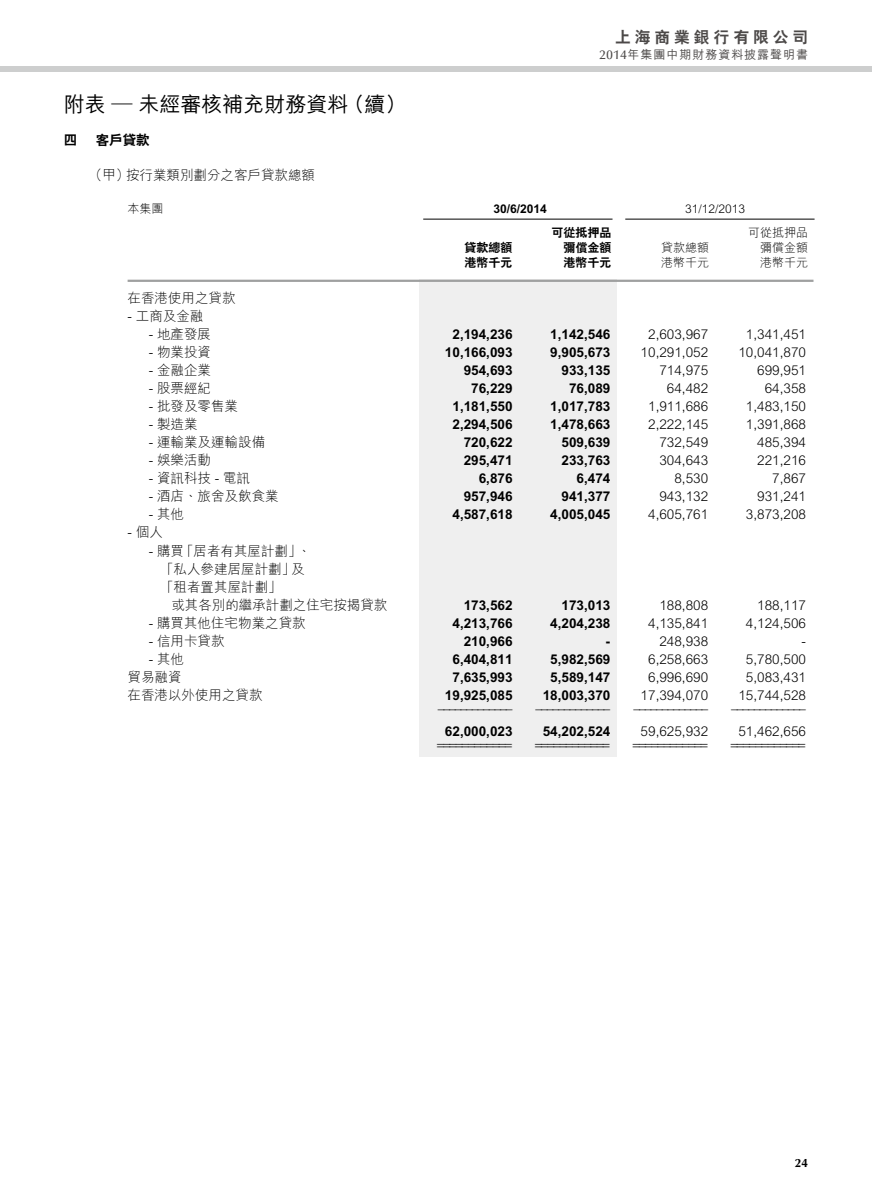
<style>
.page{position:relative;width:872px;height:1191px;background:#fff}
.page>*{position:absolute;margin:0;border:0;box-sizing:border-box;transform-origin:0 0}
.t1{font:500 21px "M Hei HK";color:#000}
.t2{font:800 15.75px "C Hei 2 HK";letter-spacing:.25em;color:#4c4948}
.t3{font:300 13.5px/18px "M Hei HK";color:#000}
.t4{font:800 13.5px "C Hei 2 HK";color:#000}
.t5{font:13.5px "Optima";color:#000}
.t6{font:300 12px "M Hei HK";color:#000}
.t7{font:800 12px "C Hei 2 HK";color:#000}
.t8{font:500 12px "M Hei HK";letter-spacing:.08em;color:#4c4948}
.t9{font:700 12px "Optima";color:#000}
.s1{font-family:"Optima";font-size:12.75px}
</style>
<div class="page">
<div style="left:0;top:66px;width:872px;height:5px;background:#cdcece"></div>
<div style="left:419px;top:280px;width:198px;height:477px;background:#efefef"></div>
<hr style="left:128px;top:280px;width:685px;height:2px;background:#9fa0a0">
<hr style="left:625px;top:219px;width:189px;height:1px;background:#000">
<hr style="left:423px;top:219px;width:189px;height:1px;background:#000">
<p class="t2" style="left:615px;top:26px;width:194px">上海商業銀行有限公司</p>
<p class="t8" style="left:599px;top:46px;width:210px"><span class="s1">2014</span>年集團中期財務資料披露聲明書</p>
<h1 class="t1" style="left:64px;top:89px;width:344px">附表 — 未經審核補充財務資料（續）</h1>
<p class="t4" style="left:64px;top:131px;width:15px">四</p>
<p class="t4" style="left:96px;top:131px;width:55px">客戶貸款</p>
<p class="t3" style="left:89px;top:165px;width:228px">（甲）按行業類別劃分之客戶貸款總額</p>
<p class="t6" style="left:128px;top:200px;width:37px">本集團</p>
<p class="t7" style="left:493px;top:201px;width:55px">30/6/2014</p>
<p class="t6" style="left:685px;top:200px;width:62px">31/12/2013</p>
<p class="t7" style="left:551px;top:224px;width:61px">可從抵押品</p>
<p class="t6" style="left:748px;top:224px;width:61px">可從抵押品</p>
<p class="t7" style="left:464px;top:239px;width:49px">貸款總額</p>
<p class="t7" style="left:563px;top:239px;width:49px">彌償金額</p>
<p class="t6" style="left:661px;top:239px;width:49px">貸款總額</p>
<p class="t6" style="left:760px;top:239px;width:49px">彌償金額</p>
<p class="t7" style="left:464px;top:254px;width:49px">港幣千元</p>
<p class="t7" style="left:563px;top:254px;width:49px">港幣千元</p>
<p class="t6" style="left:661px;top:254px;width:49px">港幣千元</p>
<p class="t6" style="left:760px;top:254px;width:49px">港幣千元</p>
<p class="t3" style="left:128px;top:289px;width:110px">在香港使用之貸款</p>
<p class="t3" style="left:128px;top:307px;width:77px">- 工商及金融</p>
<p class="t3" style="left:149px;top:325px;width:64px">- 地產發展</p>
<p class="t4" style="left:452px;top:325px;width:62px">2,194,236</p>
<p class="t4" style="left:550px;top:325px;width:62px">1,142,546</p>
<p class="t3" style="left:648px;top:325px;width:62px">2,603,967</p>
<p class="t3" style="left:746px;top:325px;width:62px">1,341,451</p>
<p class="t3" style="left:149px;top:343px;width:64px">- 物業投資</p>
<p class="t4" style="left:445px;top:343px;width:69px">10,166,093</p>
<p class="t4" style="left:550px;top:343px;width:62px">9,905,673</p>
<p class="t3" style="left:640px;top:343px;width:69px">10,291,052</p>
<p class="t3" style="left:738px;top:343px;width:69px">10,041,870</p>
<p class="t3" style="left:149px;top:361px;width:64px">- 金融企業</p>
<p class="t4" style="left:464px;top:361px;width:50px">954,693</p>
<p class="t4" style="left:561px;top:361px;width:50px">933,135</p>
<p class="t3" style="left:659px;top:361px;width:50px">714,975</p>
<p class="t3" style="left:757px;top:361px;width:50px">699,951</p>
<p class="t3" style="left:149px;top:379px;width:64px">- 股票經紀</p>
<p class="t4" style="left:471px;top:379px;width:43px">76,229</p>
<p class="t4" style="left:569px;top:379px;width:43px">76,089</p>
<p class="t3" style="left:667px;top:379px;width:43px">64,482</p>
<p class="t3" style="left:764px;top:379px;width:43px">64,358</p>
<p class="t3" style="left:149px;top:397px;width:91px">- 批發及零售業</p>
<p class="t4" style="left:452px;top:397px;width:62px">1,181,550</p>
<p class="t4" style="left:550px;top:397px;width:62px">1,017,783</p>
<p class="t3" style="left:648px;top:397px;width:62px">1,911,686</p>
<p class="t3" style="left:746px;top:397px;width:62px">1,483,150</p>
<p class="t3" style="left:149px;top:415px;width:50px">- 製造業</p>
<p class="t4" style="left:452px;top:415px;width:62px">2,294,506</p>
<p class="t4" style="left:550px;top:415px;width:62px">1,478,663</p>
<p class="t3" style="left:648px;top:415px;width:62px">2,222,145</p>
<p class="t3" style="left:746px;top:415px;width:62px">1,391,868</p>
<p class="t3" style="left:149px;top:433px;width:118px">- 運輸業及運輸設備</p>
<p class="t4" style="left:464px;top:433px;width:50px">720,622</p>
<p class="t4" style="left:561px;top:433px;width:50px">509,639</p>
<p class="t3" style="left:659px;top:433px;width:50px">732,549</p>
<p class="t3" style="left:757px;top:433px;width:50px">485,394</p>
<p class="t3" style="left:149px;top:451px;width:64px">- 娛樂活動</p>
<p class="t4" style="left:464px;top:451px;width:50px">295,471</p>
<p class="t4" style="left:561px;top:451px;width:50px">233,763</p>
<p class="t3" style="left:659px;top:451px;width:50px">304,643</p>
<p class="t3" style="left:757px;top:451px;width:50px">221,216</p>
<p class="t3" style="left:149px;top:469px;width:103px">- 資訊科技 - 電訊</p>
<p class="t4" style="left:479px;top:469px;width:35px">6,876</p>
<p class="t4" style="left:576px;top:469px;width:35px">6,474</p>
<p class="t3" style="left:674px;top:469px;width:35px">8,530</p>
<p class="t3" style="left:772px;top:469px;width:35px">7,867</p>
<p class="t3" style="left:149px;top:487px;width:131px">- 酒店、旅舍及飲食業</p>
<p class="t4" style="left:464px;top:487px;width:50px">957,946</p>
<p class="t4" style="left:561px;top:487px;width:50px">941,377</p>
<p class="t3" style="left:659px;top:487px;width:50px">943,132</p>
<p class="t3" style="left:757px;top:487px;width:50px">931,241</p>
<p class="t3" style="left:149px;top:505px;width:37px">- 其他</p>
<p class="t4" style="left:452px;top:505px;width:62px">4,587,618</p>
<p class="t4" style="left:550px;top:505px;width:62px">4,005,045</p>
<p class="t3" style="left:648px;top:505px;width:62px">4,605,761</p>
<p class="t3" style="left:746px;top:505px;width:62px">3,873,208</p>
<p class="t3" style="left:128px;top:523px;width:37px">- 個人</p>
<p class="t3" style="left:160px;top:541px;width:152px;text-indent:-11px">- 購買「居者有其屋計劃」、「私人參建居屋計劃」及「租者置其屋計劃」</p>
<p class="t3" style="left:171px;top:595px;width:217px">或其各別的繼承計劃之住宅按揭貸款</p>
<p class="t4" style="left:464px;top:595px;width:50px">173,562</p>
<p class="t4" style="left:561px;top:595px;width:50px">173,013</p>
<p class="t3" style="left:659px;top:595px;width:50px">188,808</p>
<p class="t3" style="left:757px;top:595px;width:50px">188,117</p>
<p class="t3" style="left:149px;top:613px;width:158px">- 購買其他住宅物業之貸款</p>
<p class="t4" style="left:452px;top:613px;width:62px">4,213,766</p>
<p class="t4" style="left:550px;top:613px;width:62px">4,204,238</p>
<p class="t3" style="left:648px;top:613px;width:62px">4,135,841</p>
<p class="t3" style="left:746px;top:613px;width:62px">4,124,506</p>
<p class="t3" style="left:149px;top:631px;width:77px">- 信用卡貸款</p>
<p class="t4" style="left:464px;top:631px;width:50px">210,966</p>
<p class="t4" style="left:606px;top:631px;width:6px">-</p>
<p class="t3" style="left:659px;top:631px;width:50px">248,938</p>
<p class="t3" style="left:801px;top:631px;width:6px">-</p>
<p class="t3" style="left:149px;top:649px;width:37px">- 其他</p>
<p class="t4" style="left:452px;top:649px;width:62px">6,404,811</p>
<p class="t4" style="left:550px;top:649px;width:62px">5,982,569</p>
<p class="t3" style="left:648px;top:649px;width:62px">6,258,663</p>
<p class="t3" style="left:746px;top:649px;width:62px">5,780,500</p>
<p class="t3" style="left:128px;top:667px;width:55px">貿易融資</p>
<p class="t4" style="left:452px;top:667px;width:62px">7,635,993</p>
<p class="t4" style="left:550px;top:667px;width:62px">5,589,147</p>
<p class="t3" style="left:648px;top:667px;width:62px">6,996,690</p>
<p class="t3" style="left:746px;top:667px;width:62px">5,083,431</p>
<p class="t3" style="left:128px;top:685px;width:136px">在香港以外使用之貸款</p>
<p class="t4" style="left:445px;top:685px;width:69px">19,925,085</p>
<p class="t4" style="left:543px;top:685px;width:69px">18,003,370</p>
<p class="t3" style="left:640px;top:685px;width:69px">17,394,070</p>
<p class="t3" style="left:738px;top:685px;width:69px">15,744,528</p>
<p class="t5" style="left:438px;top:700px;width:76px">–––––––––––––</p>
<p class="t5" style="left:535px;top:700px;width:76px">–––––––––––––</p>
<p class="t5" style="left:633px;top:700px;width:76px">–––––––––––––</p>
<p class="t5" style="left:731px;top:700px;width:76px">–––––––––––––</p>
<p class="t4" style="left:445px;top:722px;width:69px">62,000,023</p>
<p class="t4" style="left:543px;top:722px;width:69px">54,202,524</p>
<p class="t3" style="left:640px;top:721px;width:69px">59,625,932</p>
<p class="t3" style="left:738px;top:721px;width:69px">51,462,656</p>
<p class="t5" style="left:436px;top:736px;width:77px">============</p>
<p class="t5" style="left:534px;top:736px;width:77px">============</p>
<p class="t5" style="left:632px;top:736px;width:77px">============</p>
<p class="t5" style="left:730px;top:736px;width:77px">============</p>
<p class="t9" style="left:795px;top:1156px;width:15px">24</p>
</div>
